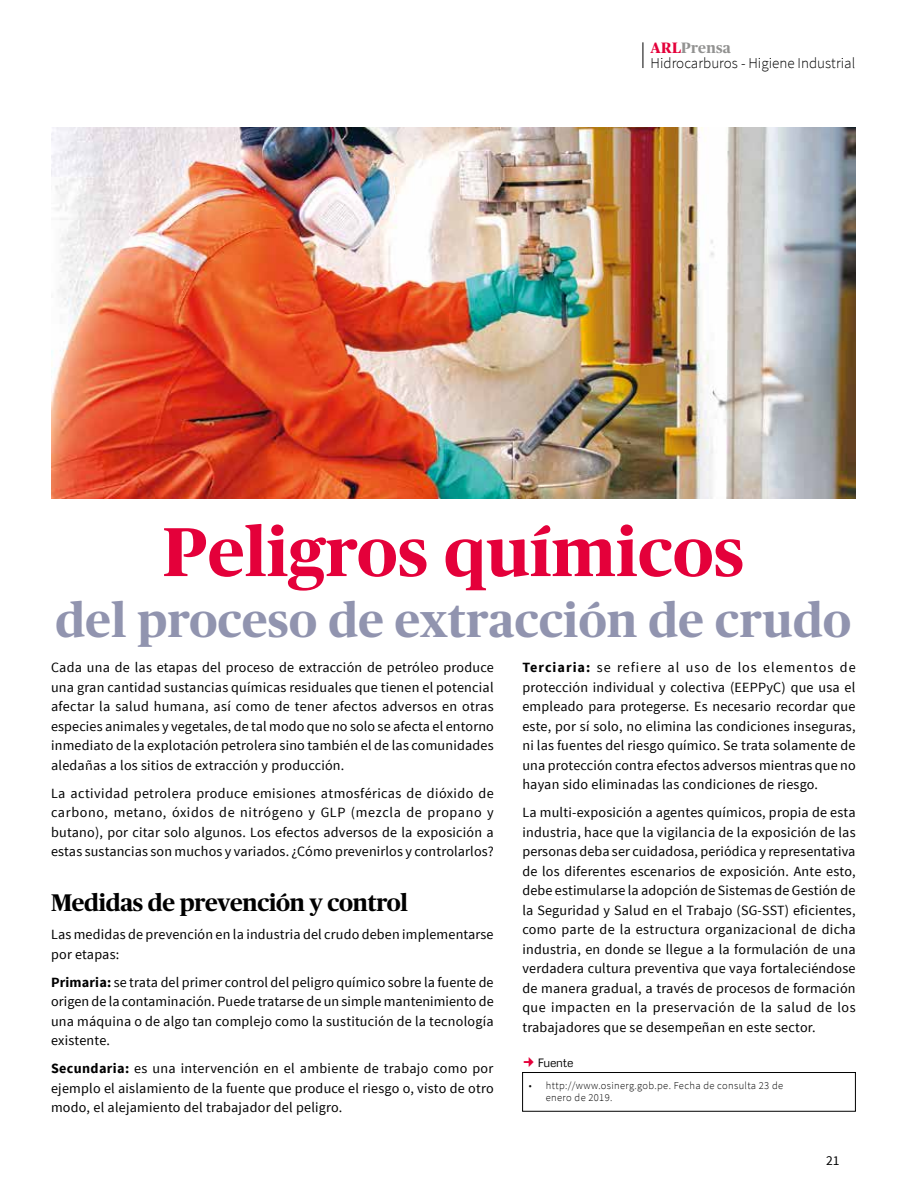
<style>
.page{position:relative;width:915px;height:1191px;background:#fff}
.page>*{position:absolute;margin:0;border:0;box-sizing:border-box;transform-origin:0 0}
.t1{font:700 69px "Publico Headline";letter-spacing:.01em;color:#e4003a}
.t2{font:700 48px "Publico Headline";letter-spacing:.01em;color:#9194af}
.t3{font:700 24px "Publico Headline";letter-spacing:-.01em;color:#000}
.t4{font:300 15px "Source Sans Pro";color:#000}
.t5{font:700 15px "Publico Headline";letter-spacing:.015em;color:#929291}
.t6{font:14.1px/19.5px "Source Sans Pro";letter-spacing:.015em;color:#000;text-align:justify}
.t7{font:13.5px "Source Sans Pro";color:#000}
.t8{font:12px "Metrophobic";letter-spacing:-.02em;color:#000}
.t9{font:300 10.5px/12.6px "Source Sans Pro";letter-spacing:.035em;color:#000}
.s1{color:#e4003a}
.s2{font-weight:700}
</style>
<div class="page">
<svg style="left:642px;top:42px;width:1px;height:26px"></svg>
<div style="left:522px;top:1072px;width:333px;height:39px;border:1px solid #000"></div>
<img style="left:51px;top:128px;width:804px;height:370px">
<p class="t5" style="left:650px;top:37px;width:82px"><span class="s1">ARL</span>Prensa</p>
<p class="t4" style="left:650px;top:54px;width:206px">Hidrocarburos - Higiene Industrial</p>
<h1 class="t1" style="left:163px;top:502px;width:582px">Peligros químicos</h1>
<h2 class="t2" style="left:55px;top:585px;width:796px">del proceso de extracción de crudo</h2>
<p class="t6" style="left:51px;top:658px;width:444px">Cada una de las etapas del proceso de extracción de petróleo produce una gran cantidad sustancias químicas residuales que tienen el potencial afectar la salud humana, así como de tener afectos adversos en otras especies animales y vegetales, de tal modo que no solo se afecta el entorno inmediato de la explotación petrolera sino también el de las comunidades aledañas a los sitios de extracción y producción.</p>
<p class="t6" style="left:51px;top:783px;width:444px">La actividad petrolera produce emisiones atmosféricas de dióxido de carbono, metano, óxidos de nitrógeno y GLP (mezcla de propano y butano), por citar solo algunos. Los efectos adversos de la exposición a estas sustancias son muchos y variados. ¿Cómo prevenirlos y controlarlos?</p>
<h3 class="t3" style="left:51px;top:885px;width:358px">Medidas de prevención y control</h3>
<p class="t6" style="left:51px;top:925px;width:444px">Las medidas de prevención en la industria del crudo deben implementarse por etapas:</p>
<p class="t6" style="left:51px;top:972px;width:444px"><span class="s2">Primaria:</span> se trata del primer control del peligro químico sobre la fuente de origen de la contaminación. Puede tratarse de un simple mantenimiento de una máquina o de algo tan complejo como la sustitución de la tecnología existente.</p>
<p class="t6" style="left:51px;top:1059px;width:444px"><span class="s2">Secundaria:</span> es una intervención en el ambiente de trabajo como por ejemplo el aislamiento de la fuente que produce el riesgo o, visto de otro modo, el alejamiento del trabajador del peligro.</p>
<p class="t6" style="left:522px;top:658px;width:335px"><span class="s2">Terciaria:</span> se refiere al uso de los elementos de protección individual y colectiva (EEPPyC) que usa el empleado para protegerse. Es necesario recordar que este, por sí solo, no elimina las condiciones inseguras, ni las fuentes del riesgo químico. Se trata solamente de una protección contra efectos adversos mientras que no hayan sido eliminadas las condiciones de riesgo.</p>
<p class="t6" style="left:522px;top:803px;width:335px">La multi-exposición a agentes químicos, propia de esta industria, hace que la vigilancia de la exposición de las personas deba ser cuidadosa, periódica y representativa de los diferentes escenarios de exposición. Ante esto, debe estimularse la adopción de Sistemas de Gestión de la Seguridad y Salud en el Trabajo (SG-SST) eficientes, como parte de la estructura organizacional de dicha industria, en donde se llegue a la formulación de una verdadera cultura preventiva que vaya fortaleciéndose de manera gradual, a través de procesos de formación que impacten en la preservación de la salud de los trabajadores que se desempeñ an en este sector.</p>
<p class="t8" style="left:537px;top:1055px;width:37px">Fuente</p>
<p class="t9" style="left:545px;top:1079px;width:239px;text-indent:-17px">• http://www.osinerg.gob.pe. Fecha de consulta 23 de enero de 2019.</p>
<p class="t7" style="left:825px;top:1151px;width:15px">21</p>
</div>
